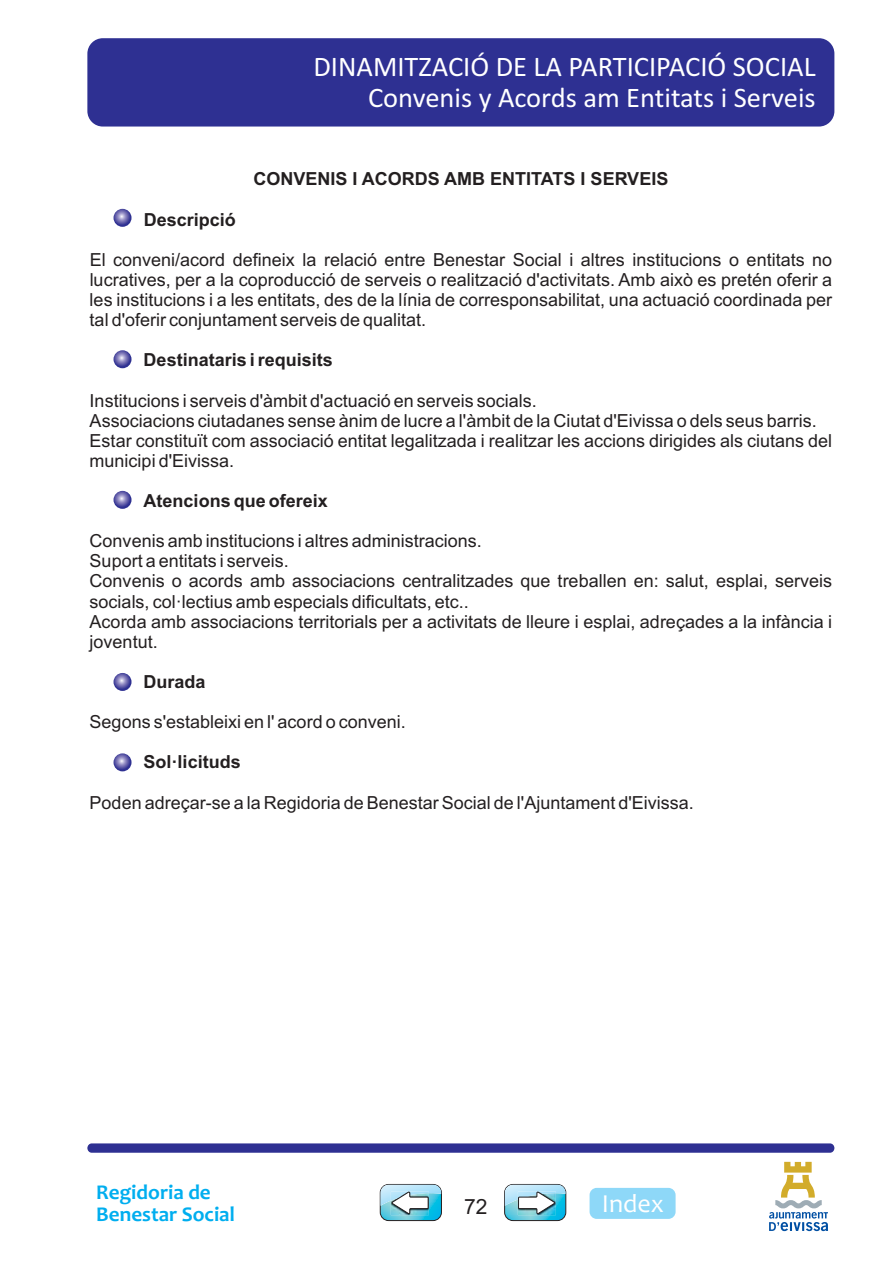
<style>
.page{position:relative;width:893px;height:1263px;background:#fff}
.page>*{position:absolute;margin:0;border:0;box-sizing:border-box;transform-origin:0 0}
.t1{font:28.5px/31px "Calibri";color:#fff;text-align:right}
.t2{font:26.1px "Candara";color:#fff}
.t3{font:700 21.15px/22.4px "Candara";color:#00aeef}
.t4{font:21px "Arial";color:#231f20}
.t5{font:18px/20.1px "Arial";color:#231f20}
.t6{font:700 18px "Arial";color:#231f20}
</style>
<div class="page">
<div style="left:87px;top:1143px;width:747px;height:10px;background:#2e3092;border-radius:4px"></div>
<svg style="left:505px;top:1184px;width:61px;height:37px"></svg>
<div style="left:504px;top:1184px;width:62px;height:37px;border:1px solid #231f20;border-radius:8px"></div>
<svg style="left:505px;top:1184px;width:61px;height:31px"></svg>
<svg style="left:380px;top:1184px;width:61px;height:37px"></svg>
<div style="left:380px;top:1184px;width:62px;height:37px;border:1px solid #231f20;border-radius:8px"></div>
<svg style="left:380px;top:1184px;width:61px;height:31px"></svg>
<svg style="left:769px;top:1162px;width:59px;height:69px"></svg>
<div style="left:589px;top:1188px;width:86px;height:31px;background:#8ed8f8;border-radius:7px"></div>
<div style="left:87px;top:38px;width:747px;height:89px;background:#2e3092;border-radius:15px"></div>
<svg style="left:114px;top:209px;width:18px;height:18px"></svg>
<svg style="left:114px;top:350px;width:18px;height:18px"></svg>
<svg style="left:114px;top:491px;width:18px;height:18px"></svg>
<svg style="left:114px;top:673px;width:18px;height:18px"></svg>
<svg style="left:114px;top:753px;width:18px;height:18px"></svg>
<h1 class="t1" style="left:313px;top:53px;width:504px">DINAMITZACIÓ DE LA PARTICIPACIÓ SOCIAL<br>Convenis y Acords am Entitats i Serveis</h1>
<p class="t6" style="left:254px;top:172px;width:416px">CONVENIS I ACORDS AMB ENTITATS I SERVEIS</p>
<p class="t6" style="left:144px;top:213px;width:94px">Descripció</p>
<p class="t5" style="left:90px;top:251px;width:744px;text-align:justify">El conveni/acord defineix la relació entre Benestar Social i altres institucions o entitats no lucratives, per a la coproducció de serveis o realització d'activitats. Amb això es pretén oferir a les institucions i a les entitats, des de la línia de corresponsabilitat, una actuació coordinada per tal d'oferir conjuntament serveis de qualitat.</p>
<p class="t6" style="left:144px;top:353px;width:191px">Destinataris i requisits</p>
<p class="t5" style="left:90px;top:392px;width:744px">Institucions i serveis d'àmbit d'actuació en serveis socials.<br>Associacions ciutadanes sense ànim de lucre a l'àmbit de la Ciutat d'Eivissa o dels seus barris.<br>Estar constituït com associació entitat legalitzada i realitzar les accions dirigides als ciutans del municipi d'Eivissa.</p>
<p class="t6" style="left:144px;top:494px;width:186px">Atencions que ofereix</p>
<p class="t5" style="left:90px;top:533px;width:744px">Convenis amb institucions i altres administracions.<br>Suport a entitats i serveis.<br>Convenis o acords amb associacions centralitzades que treballen en: salut, esplai, serveis socials, col·lectius amb especials dificultats, etc..<br>Acorda amb associacions territorials per a activitats de lleure i esplai, adreçades a la infància i joventut.</p>
<p class="t6" style="left:144px;top:675px;width:64px">Durada</p>
<p class="t5" style="left:90px;top:714px;width:318px">Segons s'estableixi en l' acord o conveni.</p>
<p class="t6" style="left:144px;top:756px;width:99px">Sol·licituds</p>
<p class="t5" style="left:90px;top:794px;width:606px">Poden adreçar-se a la Regidoria de Benestar Social de l'Ajuntament d'Eivissa.</p>
<p class="t3" style="left:96px;top:1183px;width:140px">Regidoria de<br>Benestar Social</p>
<h2 class="t2" style="left:602px;top:1194px;width:64px">Index</h2>
<p class="t4" style="left:464px;top:1195px;width:25px">72</p>
</div>
